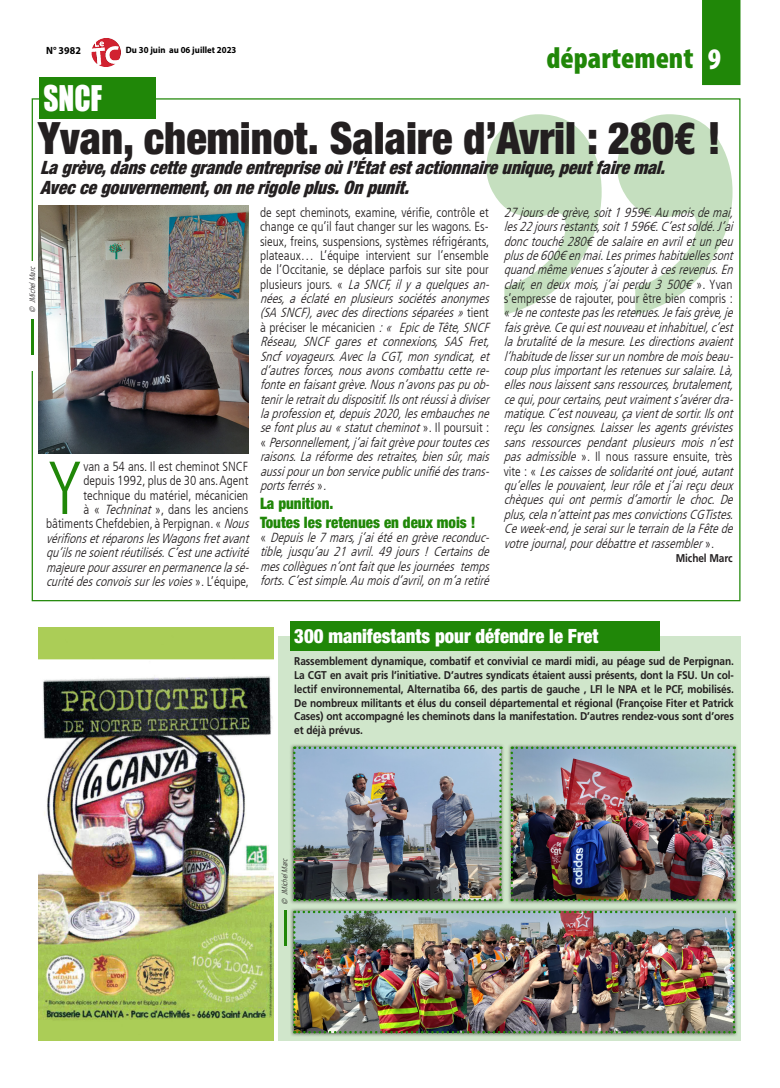
<style>
.page{position:relative;width:780px;height:1088px;background:#fff}
.page>*{position:absolute;margin:0;border:0;box-sizing:border-box;transform-origin:0 0}
._6_-_TEXTE{font:300 condensed 74.88px "Frutiger LT";color:#208708}
._7_-_INTERTITRE{font:900 condensed 44.62px "Helvetica Neue";color:#231f20;scale:.95 1}
._3_-_TITRE{font:32.5px "Impact";color:#fff;scale:.9 1}
.t1{font:900 condensed 30px "Myriad Pro";color:#208708}
.t2{font:900 condensed 30px "Myriad Pro";color:#fff}
._7_-_INTERTITRE-2{font:900 condensed 19.75px "Helvetica Neue";color:#fff;scale:.95 1}
._7_-_INTERTITRE-3{font:italic 900 condensed 18.38px/20px "Helvetica Neue";color:#231f20;scale:.95 1}
._6_-_TEXTE-2{font:900 condensed 15.75px/18.8px "Helvetica Neue";color:#208708;scale:.95 1}
._6_-_TEXTE-3{font:italic 300 condensed 13.12px/14.4px "Frutiger LT";color:#231f20}
._6_-_TEXTE-4{font:300 condensed 13.12px "Frutiger LT";color:#231f20}
._8_-_SIGNATURE{font:700 11.25px/13.8px "Frutiger LT Std";letter-spacing:-.01em;color:#231f20;text-align:justify;scale:.9 1}
._6_-_TEXTE-5{font:700 11.25px "Frutiger LT Std";letter-spacing:-.01em;color:#231f20;scale:.9 1}
.t3{font:700 10.5px "Myriad Pro";color:#000;scale:.95 1}
.t4{font:700 9.12px "Myriad Pro";color:#000;scale:.95 1}
.auteur_photo{font:italic 300 condensed 7.88px "Frutiger LT";color:#231f20;scale:.95 1}
.s1{font-style:italic}
.s2{font-style:normal}
</style>
<div class="page">
<img style="left:91px;top:38px;width:29px;height:29px">
<div style="left:278px;top:636px;width:462px;height:404px;background:#d0e6cb"></div>
<svg style="left:486px;top:114px;width:246px;height:201px;fill:#c5dfbf"></svg>
<div style="left:39px;top:78px;width:117px;height:41px;background:#208708"></div>
<div style="left:702px;top:0;width:39px;height:85px;background:#208708"></div>
<img style="left:39px;top:627px;width:235px;height:413px">
<img style="left:39px;top:206px;width:209px;height:247px">
<hr style="left:32px;top:319px;width:2px;height:36px;background:#208708">
<div style="left:290px;top:621px;width:370px;height:30px;background:#208708"></div>
<div style="left:289px;top:743px;width:216px;height:161px;background:#231f20;opacity:.75"></div>
<img style="left:293px;top:746px;width:208px;height:155px">
<div style="left:507px;top:743px;width:231px;height:161px;background:#231f20;opacity:.75"></div>
<img style="left:510px;top:746px;width:225px;height:155px">
<div style="left:289px;top:907px;width:449px;height:130px;background:#231f20;opacity:.75"></div>
<img style="left:293px;top:911px;width:442px;height:122px">
<hr style="left:284px;top:910px;width:2px;height:36px;background:#208708">
<p class="t3" style="left:46px;top:43px;width:38px">N° 3982</p>
<p class="t4" style="left:126px;top:44px;width:118px">Du 30 juin au 06 juillet 2023</p>
<p class="_3_-_TITRE" style="left:43px;top:73px;width:67px">SNCF</p>
<p class="t1" style="left:546px;top:39px;width:148px">département</p>
<p class="t2" style="left:708px;top:40px;width:15px">9</p>
<p class="_7_-_INTERTITRE" style="left:38px;top:111px;width:720px">Yvan, cheminot. Salaire d’Avril : 280€ !</p>
<p class="_7_-_INTERTITRE-3" style="left:40px;top:158px;width:665px">Lagrève,danscettegrandeentrepriseoùl’Étatestactionnaireunique,peutfairemal.<br>Aveccegouvernement,onnerigoleplus.Onpunit.</p>
<p class="auteur_photo" style="left:28px;top:313px;width:52px;rotate:-90deg">© JMichelMarc</p>
<p class="_6_-_TEXTE" style="left:46px;top:446px;width:39px">Y</p>
<p class="_6_-_TEXTE-4" style="left:84px;top:459px;width:166px">van a 54 ans. Il est cheminot SNCF</p>
<p class="_6_-_TEXTE-4" style="left:84px;top:473px;width:166px">depuis 1992, plus de 30 ans. Agent</p>
<p class="_6_-_TEXTE-4" style="left:84px;top:488px;width:166px">technique du matériel, mécanicien</p>
<p class="_6_-_TEXTE-4" style="left:84px;top:502px;width:166px">à « <span class="s1">Techninat</span>», dans les anciens</p>
<p class="_6_-_TEXTE-4" style="left:46px;top:516px;width:208px">bâtiments Chefdebien, à Perpignan. « <span class="s1">Nous</span></p>
<p class="_6_-_TEXTE-3" style="left:46px;top:531px;width:208px">vérifionsetréparonslesWagonsfretavant</p>
<p class="_6_-_TEXTE-3" style="left:46px;top:545px;width:208px">qu’ilsnesoientréutilisés.C’estuneactivité</p>
<p class="_6_-_TEXTE-3" style="left:46px;top:560px;width:208px">majeurepourassurerenpermanencelasé-</p>
<p class="_6_-_TEXTE-3" style="left:46px;top:574px;width:204px">curitédesconvoissurlesvoies<span class="s2">» . L ’ é q u i p e ,</span></p>
<p class="_6_-_TEXTE-3" style="left:260px;top:205px;width:235px"><span class="s2">de sept cheminots, examine, vérifie, contrôle et change ce qu’il faut changer sur les wagons. Es&shy;sieux, freins, suspensions, systèmes réfrigérants, plateaux… L’équipe intervient sur l’ensemble de l’Occitanie, se déplace parfois sur site pour p l u s i e u r s j o u r s . «</span> LaSNCF,ilyaquelquesan&shy;nées,a éclaté en plusieurs sociétés anonymes (SASNCF),avecdesdirectionsséparées»<span class="s2">t i e n t à préciser le mécanicien</span> :« EpicdeTête,SNCF Réseau, SNCF gares et connexions, SAS Fret, Sncf voyageurs.Avec la CGT,mon syndicat,et d’autresforces,nousavonscombattucettere&shy;fonteenfaisantgrève.Nousn’avonspaspuob&shy;tenirleretraitdudispositif.Ilsontréussiàdiviser laprofessionet,depuis2020,lesembauchesne sefontplusau« statutcheminot <span class="s2">» . I l p o u r s u i t : «</span> Personnellement,j ’aifaitgrèvepourtoutesces raisons.Laréformedesretraites,biensûr,mais aussipourunbonservicepublicunifiédestrans&shy;portsferrés<span class="s2">»</span> .</p>
<p class="_6_-_TEXTE-2" style="left:260px;top:493px;width:228px">La punition.<br>Toutes les retenues en deux mois !</p>
<p class="_6_-_TEXTE-3" style="left:260px;top:530px;width:234px;text-align:justify"><span class="s2">«</span> Depuisle7mars,j ’aiétéengrèvereconduc&shy;tible,jusqu’au21avril.49jours!Certainsde mescollèguesn’ontfaitquelesjournées temps forts<span class="s2">.</span> C’estsimple.Aumoisd’avril,onm’aretiré</p>
<p class="_6_-_TEXTE-3" style="left:503px;top:205px;width:235px">27joursdegrève,soit1959€.Aumoisdemai, les22joursrestants,soit1596€.C’estsoldé.J’ai donctouché280€desalaireenavriletunpeu plusde600€enmai.Lesprimeshabituellessont quandmêmevenuess’ajouteràcesrevenus.En clair,endeuxmois,j ’aiperdu3500€<span class="s2">» . Y v a n s’empresse de rajouter, pour être bien compris : «</span> Jenecontestepaslesretenues.Jefaisgrève,je faisgrève.Cequiestnouveauetinhabituel,c’est labrutalitédelamesure.Lesdirectionsavaient l’habitudedelissersurunnombredemoisbeau&shy;coupplusimportantlesretenuessursalaire.Là, ellesnouslaissentsansressources,brutalement, cequi,pourcertains,peutvraiments’avérerdra&shy;matique.C’estnouveau,çavientdesortir.Ilsont reçulesconsignes.Laisserlesagentsgrévistes sans ressources pendant plusieurs mois n’est pas admissible <span class="s2">». Il nous rassure ensuite, très v i t e : «</span> Lescaissesdesolidaritéontjoué,autant qu’elleslepouvaient,leurrôleetj ’aireçudeux chèques qui ont permis d’amortir le choc. De plus,celan’atteintpasmesconvictionsCGTistes.<br>Ceweek-end,jeseraisurleterraindelaFêtede votrejournal,pourdébattreetrassembler<span class="s2">» .</span></p>
<p class="_6_-_TEXTE-5" style="left:675px;top:551px;width:65px">Michel Marc</p>
<p class="_7_-_INTERTITRE-2" style="left:294px;top:624px;width:322px">300 manifestants pour défendre le Fret</p>
<p class="_8_-_SIGNATURE" style="left:294px;top:654px;width:490px">Rassemblement dynamique, combatif et convivial ce mardi midi, au péage sud de Perpignan.<br>La CGT en avait pris l’initiative. D’autres syndicats étaient aussi présents, dont la FSU. Un col&shy;lectif environnemental, Alternatiba 66, des partis de gauche , LFI le NPA et le PCF, mobilisés.<br>De nombreux militants et élus du conseil départemental et régional (Françoise Fiter et Patrick Cases) ont accompagné les cheminots dans la manifestation. D’autres rendez-vous sont d’ores et déjà prévus.</p>
<p class="auteur_photo" style="left:280px;top:904px;width:52px;rotate:-90deg">© JMichelMarc</p>
</div>
